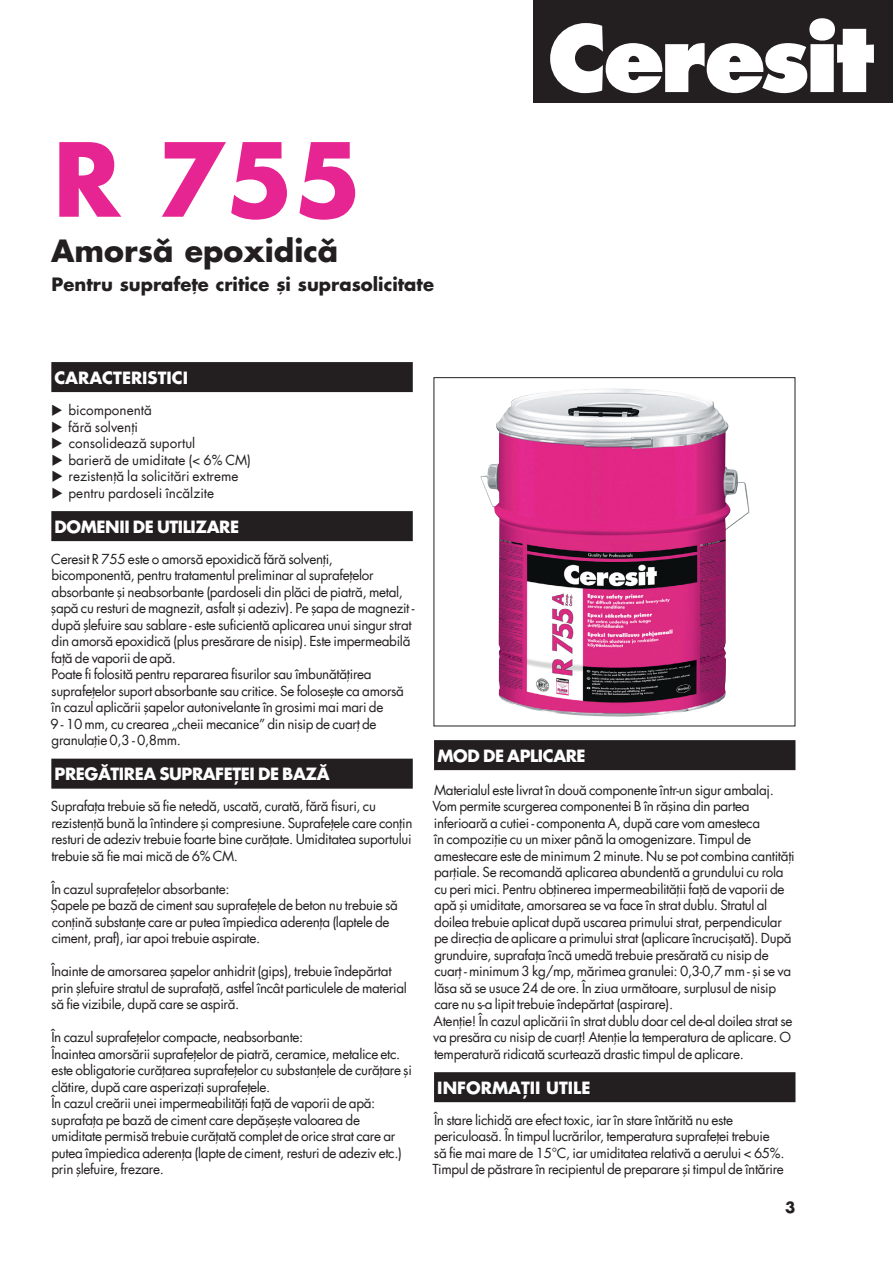
<style>
.page{position:relative;width:893px;height:1263px;background:#fff}
.page>*{position:absolute;margin:0;border:0;box-sizing:border-box;transform-origin:0 0}
.t1{font:700 99px "Futura Portos";color:#e72592}
.t2{font:700 30px "Futura Portos";color:#231f20}
.t3{font:700 18px "Futura Portos";color:#231f20}
.t4{font:700 16.5px "Futura Std";letter-spacing:-.025em;color:#fff}
.t5{font:700 16.5px "Futura Std";color:#fff}
.t6{font:700 15px "Futura Std";color:#231f20}
.t7{font:13.5px/16.5px "Futura Std";letter-spacing:-.025em;color:#231f20}
.t8{font:13.5px/16.5px "Futura Std";color:#231f20}
</style>
<div class="page">
<div style="left:51px;top:362px;width:362px;height:30px;background:#231f20"></div>
<div style="left:51px;top:511px;width:362px;height:30px;background:#231f20"></div>
<div style="left:51px;top:759px;width:362px;height:30px;background:#231f20"></div>
<div style="left:434px;top:740px;width:361px;height:30px;background:#231f20"></div>
<div style="left:434px;top:1072px;width:361px;height:30px;background:#231f20"></div>
<img style="left:480px;top:388px;width:269px;height:329px">
<div style="left:533px;top:0;width:360px;height:103px;background:#231f20"></div>
<svg style="left:550px;top:18px;width:324px;height:75px"></svg>
<h1 class="t1" style="left:53px;top:111px;width:310px">R 755</h1>
<h2 class="t2" style="left:51px;top:230px;width:289px">Amorsă epoxidică</h2>
<h3 class="t3" style="left:52px;top:271px;width:384px">Pentru suprafețe critice și suprasolicitate</h3>
<p class="t5" style="left:54px;top:366px;width:135px">CARACTERISTICI</p>
<p class="t8" style="left:68px;top:402px;width:184px">bicomponentă<br>fără solvenți<br>consolidează suportul<br>barieră de umiditate (&lt; 6% CM) rezistență la solicitări extreme pentru pardoseli încălzite</p>
<p class="t4" style="left:55px;top:515px;width:186px">DOMENII DE UTILIZARE</p>
<p class="t7" style="left:50px;top:550px;width:366px">Ceresit R 755 este o amorsă epoxidică fără solvenți, bicomponentă, pentru tratamentul preliminar al suprafețelor absorbante și neabsorbante (pardoseli din plăci de piatră, metal, șapă cu resturi de magnezit, asfalt și adeziv). Pe șapa de magnezit - după șlefuire sau sablare - este suficientă aplicarea unui singur strat din amorsă epoxidică (plus presărare de nisip). Este impermeabilă față de vaporii de apă.<br>Poate fi folosită pentru repararea fisurilor sau îmbunătățirea suprafețelor suport absorbante sau critice. Se folosește ca amorsă în cazul aplicării șapelor autonivelante în grosimi mai mari de<br>9 - 10 mm, cu crearea „cheii mecanice” din nisip de cuarț de granulație 0,3 - 0,8mm.</p>
<p class="t4" style="left:55px;top:763px;width:276px">PREGĂTIREA SUPRAFEȚEI DE BAZĂ</p>
<p class="t7" style="left:51px;top:798px;width:363px">Suprafața trebuie să fie netedă, uscată, curată, fără fisuri, cu rezistență bună la întindere și compresiune. Suprafețele care conțin resturi de adeziv trebuie foarte bine curățate. Umiditatea suportului trebuie să fie mai mică de 6% CM.</p>
<p class="t7" style="left:51px;top:880px;width:349px">În cazul suprafețelor absorbante:<br>Șapele pe bază de ciment sau suprafețele de beton nu trebuie să conțină substanțe care ar putea împiedica aderența (laptele de ciment, praf), iar apoi trebuie aspirate.</p>
<p class="t7" style="left:51px;top:963px;width:357px">Înainte de amorsarea șapelor anhidrit (gips), trebuie îndepărtat prin șlefuire stratul de suprafață, astfel încât particulele de material să fie vizibile, după care se aspiră.</p>
<p class="t7" style="left:51px;top:1029px;width:362px">În cazul suprafețelor compacte, neabsorbante:<br>Înaintea amorsării suprafețelor de piatră, ceramice, metalice etc. este obligatorie curățarea suprafețelor cu substanțele de curățare și clătire, după care asperizați suprafețele.<br>În cazul creării unei impermeabilități față de vaporii de apă: suprafața pe bază de ciment care depășește valoarea de umiditate permisă trebuie curățată complet de orice strat care ar putea împiedica aderența (lapte de ciment, resturi de adeziv etc.) prin șlefuire, frezare.</p>
<p class="t4" style="left:437px;top:744px;width:150px">MOD DE APLICARE</p>
<p class="t7" style="left:432px;top:781px;width:364px">Materialul este livrat în două componente într-un sigur ambalaj.<br>Vom permite scurgerea componentei B în rășina din partea inferioară a cutiei - componenta A, după care vom amesteca<br>în compoziție cu un mixer până la omogenizare. Timpul de amestecare este de minimum 2 minute. Nu se pot combina cantități parțiale. Se recomandă aplicarea abundentă a grundului cu rola cu peri mici. Pentru obținerea impermeabilității față de vaporii de apă și umiditate, amorsarea se va face în strat dublu. Stratul al doilea trebuie aplicat după uscarea primului strat, perpendicular pe direcția de aplicare a primului strat (aplicare încrucișată). După grunduire, suprafața încă umedă trebuie presărată cu nisip de cuarț - minimum 3 kg/mp, mărimea granulei: 0,3-0,7 mm - și se va lăsa să se usuce 24 de ore. În ziua următoare, surplusul de nisip care nu s-a lipit trebuie îndepărtat (aspirare).<br>Atenție! În cazul aplicării în strat dublu doar cel de-al doilea strat se va presăra cu nisip de cuarț! Atenție la temperatura de aplicare. O temperatură ridicată scurtează drastic timpul de aplicare.</p>
<p class="t5" style="left:437px;top:1076px;width:155px">INFORMAȚII UTILE</p>
<p class="t7" style="left:433px;top:1111px;width:353px">În stare lichidă are efect toxic, iar în stare întărită nu este periculoasă. În timpul lucrărilor, temperatura suprafeței trebuie<br>să fie mai mare de 15°C, iar umiditatea relativă a aerului &lt; 65%.<br>Timpul de păstrare în recipientul de preparare și timpul de întărire</p>
<p class="t6" style="left:785px;top:1197px;width:12px">3</p>
</div>
